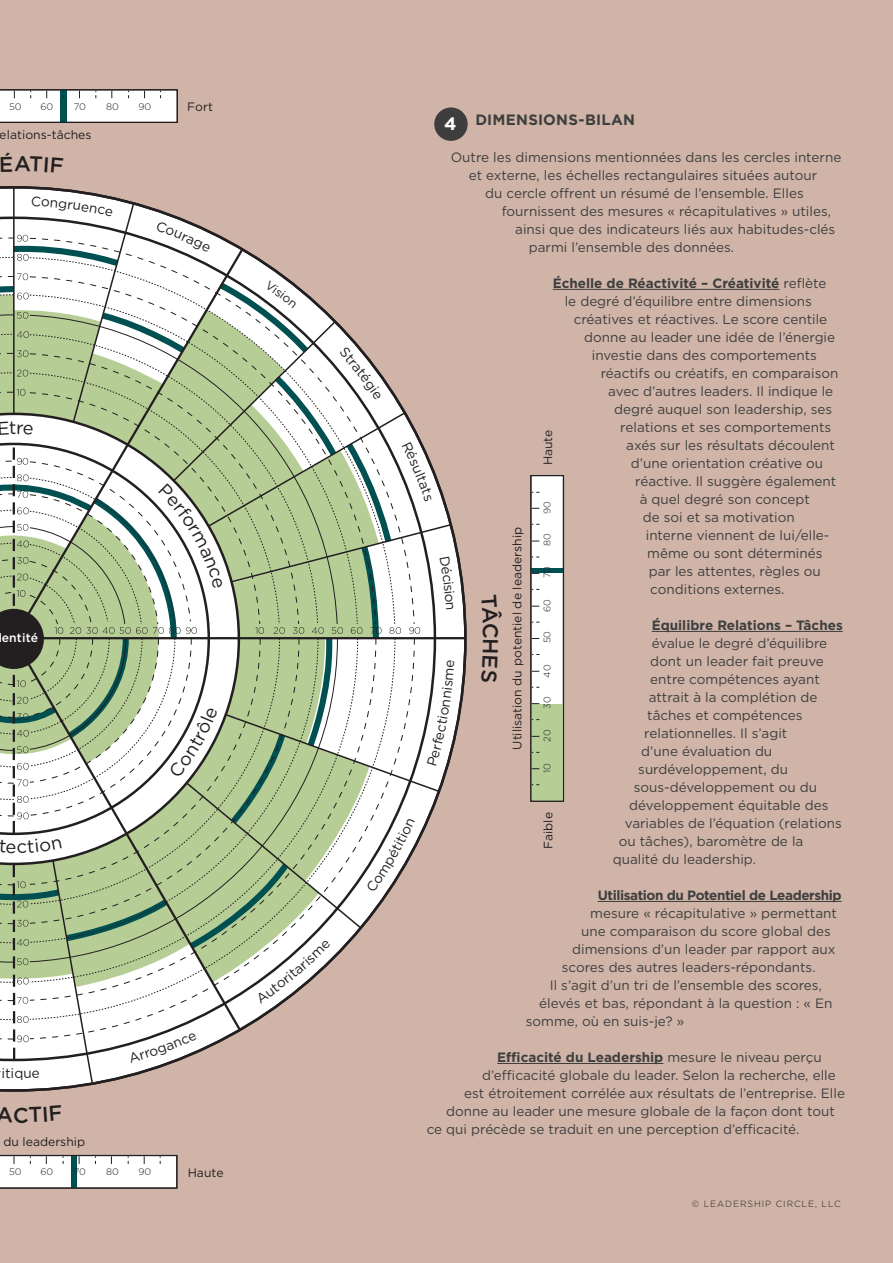
<style>
.page{position:relative;width:893px;height:1263px;background:#cfb4a7}
.page>*{position:absolute;margin:0;border:0;box-sizing:border-box;transform-origin:0 0}
.t1{font:700 18px "Gotham";color:#fff}
.t2{font:700 15px "Gotham";letter-spacing:.015em;color:#3e3e3f}
.t3{font:13.5px "Gotham";color:#3e3e3f}
.t4{font:700 13.5px "Gotham";color:#3e3e3f}
.t5{font:700 13.5px "Gotham";letter-spacing:-.03em;color:#3e3e3f}
.t6{font:12.15px "Gotham";color:#231f20}
.t7{font:500 12.15px "Gotham";letter-spacing:.01em;color:#fff}
.t8{font:300 9.45px "Gotham";color:#231f20}
.t9{font:300 9px "Gotham";letter-spacing:.1em;color:#231f20}
.s1{font-weight:400}
</style>
<div class="page">
<div style="left:531px;top:476px;width:32px;height:325px;background:#fff"></div>
<div style="left:531px;top:705px;width:32px;height:96px;background:#b6ce95"></div>
<div style="left:531px;top:568px;width:32px;height:5px;background:#004f51"></div>
<svg style="left:0;top:186px;width:467px;height:906px"></svg>
<svg style="left:0;top:1155px;width:177px;height:34px;background:#e1e3e3"></svg>
<div style="left:530px;top:475px;width:34px;height:327px;border:1px solid #231f20"></div>
<svg style="left:0;top:89px;width:178px;height:34px;background:#dfe1e1"></svg>
<hr style="left:553px;top:289px;width:226px;height:1px;background:#3e3e3f">
<hr style="left:652px;top:631px;width:191px;height:1px;background:#3e3e3f">
<hr style="left:598px;top:901px;width:244px;height:1px;background:#3e3e3f">
<hr style="left:497px;top:1063px;width:166px;height:1px;background:#3e3e3f">
<div style="left:434px;top:107px;width:34px;height:34px;background:#3e3e3f;border-radius:50%"></div>
<svg style="left:0;top:196px;width:455px;height:888px"></svg>
<p class="t8" style="left:9px;top:100px;width:14px">50</p>
<p class="t8" style="left:40px;top:100px;width:14px">60</p>
<p class="t8" style="left:74px;top:100px;width:14px">70</p>
<p class="t8" style="left:106px;top:100px;width:14px">80</p>
<p class="t8" style="left:138px;top:100px;width:14px">90</p>
<p class="t6" style="left:0;top:127px;width:93px">elations-tâches</p>
<p class="t6" style="left:187px;top:99px;width:27px">Fort</p>
<p class="t7" style="left:2px;top:630px;width:38px">entité</p>
<p class="t6" style="left:3px;top:1134px;width:83px">du leadership</p>
<p class="t8" style="left:9px;top:1166px;width:14px">50</p>
<p class="t8" style="left:40px;top:1166px;width:14px">60</p>
<p class="t8" style="left:74px;top:1166px;width:14px">70</p>
<p class="t8" style="left:106px;top:1166px;width:14px">80</p>
<p class="t8" style="left:138px;top:1166px;width:14px">90</p>
<p class="t6" style="left:188px;top:1164px;width:37px">Haute</p>
<p class="t1" style="left:444px;top:112px;width:14px">4</p>
<p class="t2" style="left:475px;top:110px;width:161px">DIMENSIONS-BILAN</p>
<p class="t3" style="left:451px;top:149px;width:392px">Outre les dimensions mentionnées dans les cercles interne</p>
<p class="t3" style="left:469px;top:167px;width:350px">et externe, les échelles rectangulaires situées autour</p>
<p class="t3" style="left:485px;top:185px;width:320px">du cercle offrent un résumé de l’ensemble. Elles</p>
<p class="t3" style="left:502px;top:203px;width:331px">fournissent des mesures « récapitulatives » utiles,</p>
<p class="t3" style="left:515px;top:221px;width:322px">ainsi que des indicateurs liés aux habitudes-clés</p>
<p class="t3" style="left:529px;top:239px;width:207px">parmi l’ensemble des données.</p>
<p class="t4" style="left:553px;top:274px;width:275px">Échelle de Réactivité – Créativité <span class="s1">reflète</span></p>
<p class="t3" style="left:565px;top:293px;width:249px">le degré d’équilibre entre dimensions</p>
<p class="t3" style="left:574px;top:311px;width:255px">créatives et réactives. Le score centile</p>
<p class="t3" style="left:584px;top:329px;width:252px">donne au leader une idée de l’énergie</p>
<p class="t3" style="left:592px;top:347px;width:227px">investie dans des comportements</p>
<p class="t3" style="left:601px;top:365px;width:239px">réactifs ou créatifs, en comparaison</p>
<p class="t3" style="left:608px;top:383px;width:226px">avec d’autres leaders. Il indique le</p>
<p class="t3" style="left:614px;top:401px;width:219px">degré auquel son leadership, ses</p>
<p class="t3" style="left:620px;top:419px;width:213px">relations et ses comportements</p>
<p class="t3" style="left:626px;top:437px;width:210px">axés sur les résultats découlent</p>
<p class="t3" style="left:631px;top:455px;width:194px">d’une orientation créative ou</p>
<p class="t3" style="left:635px;top:473px;width:203px">réactive. Il suggère également</p>
<p class="t3" style="left:640px;top:491px;width:172px">à quel degré son concept</p>
<p class="t3" style="left:643px;top:509px;width:154px">de soi et sa motivation</p>
<p class="t3" style="left:646px;top:527px;width:185px">interne viennent de lui/elle-</p>
<p class="t3" style="left:647px;top:545px;width:177px">même ou sont déterminés</p>
<p class="t3" style="left:649px;top:563px;width:174px">par les attentes, règles ou</p>
<p class="t3" style="left:650px;top:581px;width:136px">conditions externes.</p>
<p class="t4" style="left:652px;top:616px;width:192px">Équilibre Relations – Tâches</p>
<p class="t3" style="left:652px;top:635px;width:177px">évalue le degré d’équilibre</p>
<p class="t3" style="left:650px;top:653px;width:175px">dont un leader fait preuve</p>
<p class="t3" style="left:650px;top:671px;width:171px">entre compétences ayant</p>
<p class="t3" style="left:649px;top:689px;width:170px">attrait à la complétion de</p>
<p class="t3" style="left:647px;top:707px;width:157px">tâches et compétences</p>
<p class="t3" style="left:644px;top:725px;width:145px">relationnelles. Il s’agit</p>
<p class="t3" style="left:641px;top:743px;width:132px">d’une évaluation du</p>
<p class="t3" style="left:638px;top:761px;width:151px">surdéveloppement, du</p>
<p class="t3" style="left:634px;top:779px;width:185px">sous-développement ou du</p>
<p class="t3" style="left:629px;top:797px;width:201px">développement équitable des</p>
<p class="t3" style="left:625px;top:815px;width:219px">variables de l’équation (relations</p>
<p class="t3" style="left:619px;top:833px;width:186px">ou tâches), baromètre de la</p>
<p class="t3" style="left:613px;top:851px;width:145px">qualité du leadership.</p>
<p class="t5" style="left:598px;top:886px;width:245px">Utilisation du Potentiel de Leadership</p>
<p class="t3" style="left:590px;top:905px;width:248px">mesure « récapitulative » permettant</p>
<p class="t3" style="left:581px;top:923px;width:251px">une comparaison du score global des</p>
<p class="t3" style="left:572px;top:941px;width:265px">dimensions d’un leader par rapport aux</p>
<p class="t3" style="left:562px;top:959px;width:255px">scores des autres leaders-répondants.</p>
<p class="t3" style="left:550px;top:977px;width:274px">Il s’agit d’un tri de l’ensemble des scores,</p>
<p class="t3" style="left:539px;top:995px;width:295px">élevés et bas, répondant à la question : « En</p>
<p class="t3" style="left:526px;top:1013px;width:160px">somme, où en suis-je? »</p>
<p class="t4" style="left:497px;top:1048px;width:326px">Efficacité du Leadership <span class="s1">mesure le niveau perçu</span></p>
<p class="t3" style="left:482px;top:1067px;width:355px">d’efficacité globale du leader. Selon la recherche, elle</p>
<p class="t3" style="left:464px;top:1085px;width:382px">est étroitement corrélée aux résultats de l’entreprise. Elle</p>
<p class="t3" style="left:446px;top:1103px;width:390px">donne au leader une mesure globale de la façon dont tout</p>
<p class="t3" style="left:427px;top:1121px;width:374px">ce qui précède se traduit en une perception d’efficacité.</p>
<p class="t6" style="left:540px;top:465px;width:37px;rotate:-90deg">Haute</p>
<p class="t8" style="left:541px;top:514px;width:14px;rotate:-90deg">90</p>
<p class="t6" style="left:509px;top:750px;width:224px;rotate:-90deg">Utilisation du potentiel de leadership</p>
<p class="t8" style="left:541px;top:546px;width:14px;rotate:-90deg">80</p>
<p class="t8" style="left:541px;top:578px;width:14px;rotate:-90deg">70</p>
<p class="t8" style="left:541px;top:612px;width:14px;rotate:-90deg">60</p>
<p class="t8" style="left:541px;top:643px;width:14px;rotate:-90deg">50</p>
<p class="t8" style="left:541px;top:678px;width:15px;rotate:-90deg">40</p>
<p class="t8" style="left:541px;top:709px;width:14px;rotate:-90deg">30</p>
<p class="t8" style="left:541px;top:742px;width:14px;rotate:-90deg">20</p>
<p class="t8" style="left:541px;top:773px;width:11px;rotate:-90deg">10</p>
<p class="t6" style="left:540px;top:849px;width:38px;rotate:-90deg">Faible</p>
<p class="t9" style="left:692px;top:1198px;width:150px">© LEADERSHIP CIRCLE, LLC</p>
</div>
